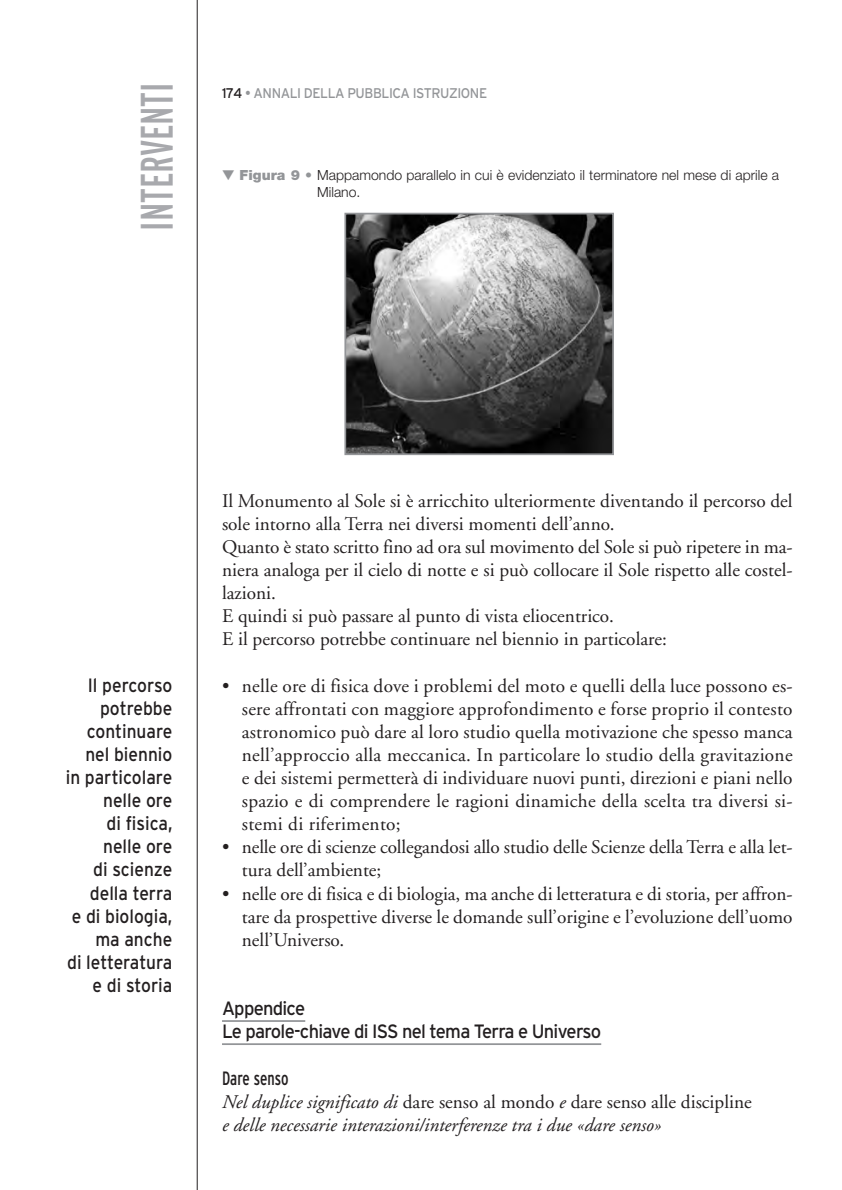
<style>
.page{position:relative;width:842px;height:1190px;background:#fff}
.page>*{position:absolute;margin:0;border:0;box-sizing:border-box;transform-origin:0 0}
.t1{font:extra-condensed 45.5px "Interstate";color:#a8a9ad}
.t2{font:19.25px/23.1px "Adobe Garamond";color:#231f20}
.t3{font:19.25px/23.1px "Interstate";color:#231f20;text-align:right;scale:.9 1}
.t4{font:italic 19.25px/23.1px "Adobe Garamond";color:#231f20}
.t5{font:19.25px/23.1px "Interstate";letter-spacing:-.04em;color:#231f20;scale:.95 1}
.t6{font:condensed 19.25px "Interstate";color:#231f20;scale:.85 1}
.t7{font:300 14px/16.6px "Helvetica Neue";color:#231f20}
.t8{font:14px "Interstate";letter-spacing:-.035em;color:#939598;scale:.95 1}
.s1{color:#231f20}
.s2{color:#939598}
.s3{font-weight:900;color:#939598}
.s4{font-style:normal}
</style>
<div class="page">
<svg style="left:196px;top:0;width:418px;height:1189px"></svg>
<h1 class="t1" style="left:140px;top:231px;width:150px;rotate:-90deg">INTERVENTI</h1>
<p class="t8" style="left:222px;top:88px;width:281px"><span class="s1">174</span> • ANNALI DELLA PUBBLICA ISTRUZIONE</p>
<p class="t7" style="left:317px;top:168px;width:463px;text-indent:-95px"><span class="s2">▼</span> <span class="s3">Figura 9 •</span> Mappamondo parallelo in cui è evidenziato il terminatore nel mese di aprile a<br>Milano.</p>
<p class="t3" style="left:66px;top:674px;width:120px">Il percorso potrebbe continuare nel biennio<br>in particolare nelle ore<br>di fisica, nelle ore<br>di scienze della terra<br>e di biologia, ma anche<br>di letteratura e di storia</p>
<p class="t2" style="left:222px;top:490px;width:572px">Il Monumento al Sole si è arricchito ulteriormente diventando il percorso del sole intorno alla Terra nei diversi momenti dell’anno.<br>Quanto è stato scritto fino ad ora sul movimento del Sole si può ripetere in ma&shy;niera analoga per il cielo di notte e si può collocare il Sole rispetto alle costel&shy;lazioni.<br>E quindi si può passare al punto di vista eliocentrico.<br>E il percorso potrebbe continuare nel biennio in particolare:</p>
<p class="t2" style="left:242px;top:675px;width:552px;text-align:justify;text-indent:-20px">• nelle ore di fisica dove i problemi del moto e quelli della luce possono es&shy;sere affrontati con maggiore approfondimento e forse proprio il contesto astronomico può dare al loro studio quella motivazione che spesso manca nell’approccio alla meccanica. In particolare lo studio della gravitazione e dei sistemi permetterà di individuare nuovi punti, direzioni e piani nello spazio e di comprendere le ragioni dinamiche della scelta tra diversi si&shy;stemi di riferimento;</p>
<p class="t2" style="left:242px;top:837px;width:552px;text-indent:-20px">• nelle ore di scienze collegandosi allo studio delle Scienze della Terra e alla let&shy;tura dell’ambiente;</p>
<p class="t2" style="left:242px;top:883px;width:552px;text-align:justify;text-indent:-20px">• nelle ore di fisica e di biologia, ma anche di letteratura e di storia, per affron&shy;tare da prospettive diverse le domande sull’origine e l’evoluzione dell’uomo nell’Universo.</p>
<p class="t5" style="left:222px;top:998px;width:401px">Appendice<br>Le parole-chiave di ISS nel tema Terra e Universo</p>
<p class="t6" style="left:222px;top:1070px;width:80px">Dare senso</p>
<p class="t4" style="left:222px;top:1091px;width:531px">Nel duplice significato di <span class="s4">dare senso al mondo</span> e <span class="s4">dare senso alle discipline </span>e delle necessarie interazioni/interferenze tra i due «dare senso»</p>
</div>
